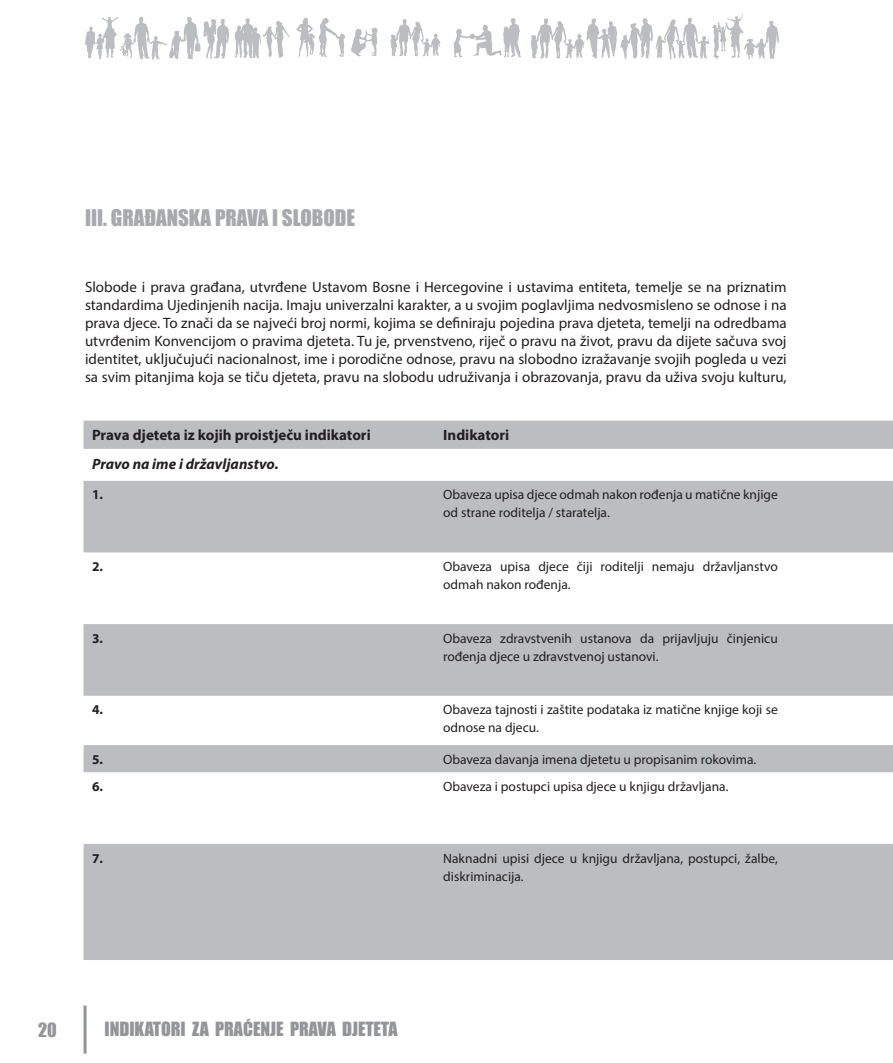
<style>
.page{position:relative;width:893px;height:1063px;background:#fff}
.page>*{position:absolute;margin:0;border:0;box-sizing:border-box;transform-origin:0 0}
.naslov{font:21px "Impact";color:#a8a9ad}
.t1{font:18px "Impact";color:#939598}
.tekst{font:15px/18px "Myriad Pro";color:#231f20;text-align:justify}
.tekst-2{font:700 15px "Myriad Pro";color:#231f20}
.tekst-3{font:italic 700 15px "Myriad Pro";color:#231f20}
.tekst-4{font:13.5px/18px "Myriad Pro";color:#231f20}
.tekst-5{font:700 13.5px "Myriad Pro";color:#231f20}
</style>
<div class="page">
<svg style="left:235px;top:18px;width:54px;height:40px"></svg>
<svg style="left:85px;top:16px;width:144px;height:43px"></svg>
<svg style="left:351px;top:28px;width:27px;height:28px"></svg>
<svg style="left:454px;top:18px;width:67px;height:40px"></svg>
<svg style="left:296px;top:18px;width:49px;height:39px"></svg>
<svg style="left:390px;top:19px;width:51px;height:37px"></svg>
<svg style="left:531px;top:14px;width:248px;height:45px"></svg>
<hr style="left:84px;top:1006px;width:3px;height:48px;background:#939598">
<svg style="left:84px;top:421px;width:809px;height:539px;fill:#bcbdc0"></svg>
<p class="naslov" style="left:85px;top:201px;width:272px">III. GRAĐANSKA PRAVA I SLOBODE</p>
<p class="tekst" style="left:85px;top:277px;width:703px">Slobode i prava građana, utvrđene Ustavom Bosne i Hercegovine i ustavima entiteta, temelje se na priznatim standardima Ujedinjenih nacija. Imaju univerzalni karakter, a u svojim poglavljima nedvosmisleno se odnose i na prava djece. To znači da se najveći broj normi, kojima se definiraju pojedina prava djeteta, temelji na odredbama utvrđenim Konvencijom o pravima djeteta. Tu je, prvenstveno, riječ o pravu na život, pravu da dijete sačuva svoj identitet, uključujući nacionalnost, ime i porodične odnose, pravu na slobodno izražavanje svojih pogleda u vezi sa svim pitanjima koja se tiču djeteta, pravu na slobodu udruživanja i obrazovanja, pravu da uživa svoju kulturu,</p>
<p class="tekst-2" style="left:92px;top:426px;width:280px">Prava djeteta iz kojih proistječu indikatori</p>
<p class="tekst-2" style="left:443px;top:426px;width:68px">Indikatori</p>
<p class="tekst-3" style="left:92px;top:454px;width:188px">Pravo na ime i državljanstvo.</p>
<p class="tekst-5" style="left:92px;top:486px;width:13px">1.</p>
<p class="tekst-4" style="left:443px;top:486px;width:336px">Obaveza upisa djece odmah nakon rođenja u matične knjige od strane roditelja / staratelja.</p>
<p class="tekst-5" style="left:92px;top:558px;width:13px">2.</p>
<p class="tekst-4" style="left:443px;top:557px;width:336px">Obaveza upisa djece čiji roditelji nemaju državljanstvo odmah nakon rođenja.</p>
<p class="tekst-5" style="left:92px;top:629px;width:13px">3.</p>
<p class="tekst-4" style="left:443px;top:629px;width:336px">Obaveza zdravstvenih ustanova da prijavljuju činjenicu rođenja djece u zdravstvenoj ustanovi.</p>
<p class="tekst-5" style="left:92px;top:701px;width:13px">4.</p>
<p class="tekst-4" style="left:443px;top:701px;width:336px">Obaveza tajnosti i zaštite podataka iz matične knjige koji se odnose na djecu.</p>
<p class="tekst-5" style="left:92px;top:750px;width:13px">5.</p>
<p class="tekst-4" style="left:443px;top:750px;width:315px">Obaveza davanja imena djetetu u propisanim rokovima.</p>
<p class="tekst-5" style="left:92px;top:778px;width:13px">6.</p>
<p class="tekst-4" style="left:443px;top:777px;width:287px">Obaveza i postupci upisa djece u knjigu državljana.</p>
<p class="tekst-5" style="left:92px;top:849px;width:13px">7.</p>
<p class="tekst-4" style="left:443px;top:849px;width:336px">Naknadni upisi djece u knjigu državljana, postupci, žalbe, diskriminacija.</p>
<p class="t1" style="left:38px;top:1016px;width:20px">20</p>
<p class="t1" style="left:105px;top:1015px;width:294px">INDIKATORI ZA PRAĆENJE PRAVA DJETETA</p>
</div>
